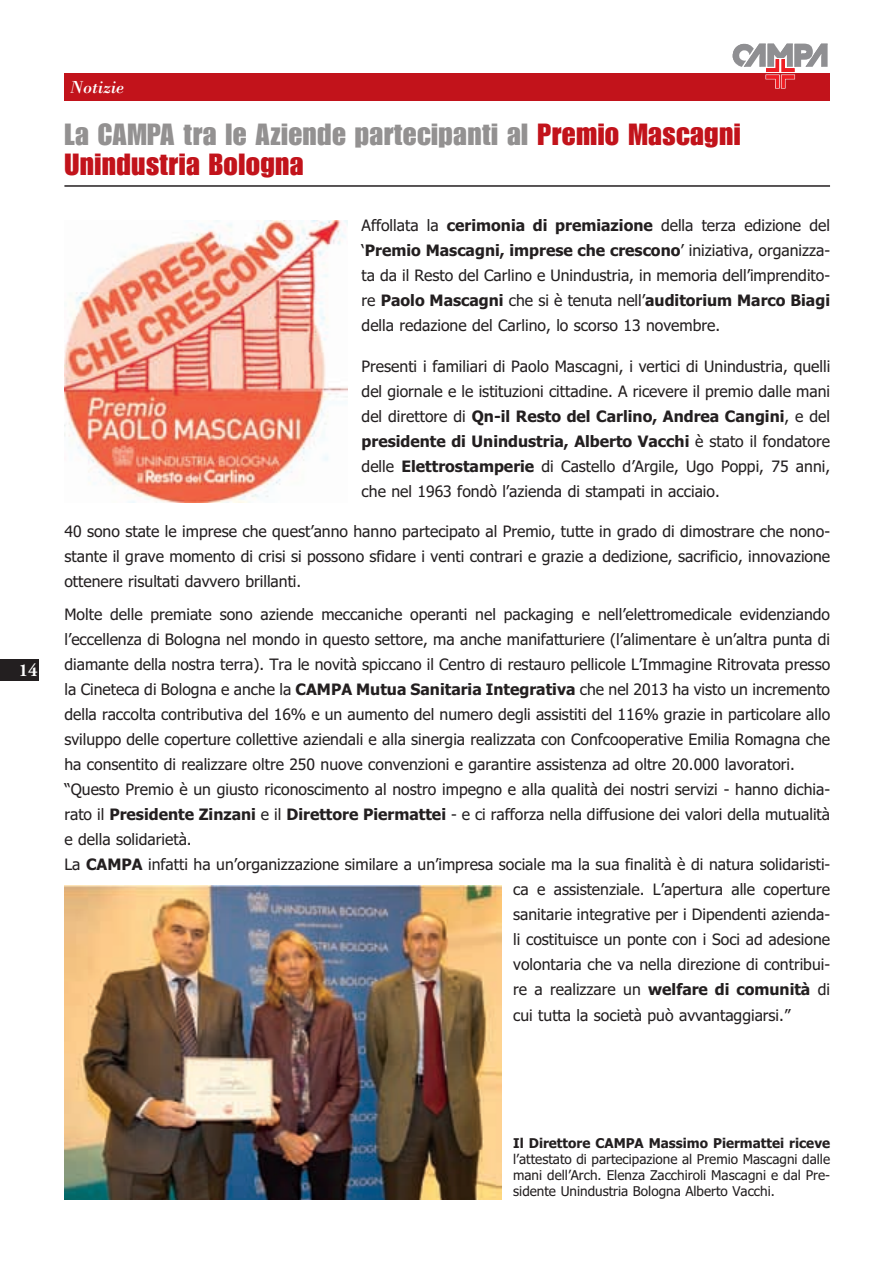
<style>
.page{position:relative;width:892px;height:1263px;background:#fff}
.page>*{position:absolute;margin:0;border:0;box-sizing:border-box;transform-origin:0 0}
.t1{font:30px/30px "Impact LT Std";letter-spacing:.015em;color:#939191}
.t2{font:italic 18px "Bodoni Std";color:#fff}
.t3{font:700 18px "Adobe Garamond Pro";color:#fff}
.t4{font:15.75px/25px "Tahoma";color:#231f20}
.t5{font:15.75px/25px "Tahoma Bold OTF";color:#231f20}
.t6{font:13.5px/16.2px "Tahoma";color:#231f20;text-align:justify}
.t7{font:13.5px "Tahoma Bold OTF";color:#231f20}
.s1{color:#c2131b}
.s2{font-family:"Tahoma Bold OTF"}
.s3{font-family:"Tahoma"}
</style>
<div class="page">
<div style="left:0;top:660px;width:39px;height:21px;background:#231f20"></div>
<div style="left:64px;top:74px;width:766px;height:27px;background:#c2131b"></div>
<svg style="left:732px;top:44px;width:96px;height:45px"></svg>
<hr style="left:64px;top:185px;width:766px;height:2px;background:#231f20">
<img style="left:64px;top:220px;width:283px;height:282px">
<img style="left:64px;top:885px;width:437px;height:315px">
<p class="t3" style="left:19px;top:659px;width:20px">14</p>
<p class="t2" style="left:70px;top:81px;width:55px">Notizie</p>
<h1 class="t1" style="left:64px;top:121px;width:677px">La CAMPA tra le Aziende partecipanti al <span class="s1">Premio Mascagni<br>Unindustria Bologna</span></h1>
<p class="t4" style="left:361px;top:214px;width:470px">Affollata la <span class="s2">cerimonia di premiazione</span> della terza edizione del</p>
<p class="t5" style="left:361px;top:239px;width:470px"><span class="s3">‘</span>Premio Mascagni, imprese che crescono<span class="s3">’ iniziativa, organizza-</span></p>
<p class="t4" style="left:361px;top:264px;width:470px">ta da il Resto del Carlino e Unindustria, in memoria dell’imprendito-</p>
<p class="t5" style="left:361px;top:289px;width:470px"><span class="s3">re</span> Paolo Mascagni <span class="s3">che si è tenuta nell’</span>auditorium Marco Biagi</p>
<p class="t4" style="left:361px;top:315px;width:360px">della redazione del Carlino, lo scorso 13 novembre.</p>
<p class="t4" style="left:361px;top:355px;width:470px">Presenti i familiari di Paolo Mascagni, i vertici di Unindustria, quelli del giornale e le istituzioni cittadine. A ricevere il premio dalle mani</p>
<p class="t5" style="left:361px;top:405px;width:470px"><span class="s3">del direttore di</span> Qn-il Resto del Carlino, Andrea Cangini<span class="s3">, e del </span>presidente di Unindustria, Alberto Vacchi <span class="s3">è stato il fondatore</span></p>
<p class="t4" style="left:361px;top:455px;width:470px">delle <span class="s2">Elettrostamperie</span> di Castello d’Argile, Ugo Poppi, 75 anni, che nel 1963 fondò l’azienda di stampati in acciaio.</p>
<p class="t4" style="left:64px;top:520px;width:767px;text-align:justify">40 sono state le imprese che quest’anno hanno partecipato al Premio, tutte in grado di dimostrare che nono&shy;stante il grave momento di crisi si possono sfidare i venti contrari e grazie a dedizione, sacrificio, innovazione ottenere risultati davvero brillanti.</p>
<p class="t4" style="left:64px;top:603px;width:767px">Molte delle premiate sono aziende meccaniche operanti nel packaging e nell’elettromedicale evidenziando</p>
<p class="t4" style="left:64px;top:628px;width:767px">l’eccellenza di Bologna nel mondo in questo settore, ma anche manifatturiere (l’alimentare è un’altra punta di</p>
<p class="t4" style="left:64px;top:653px;width:767px">diamante della nostra terra). Tra le novità spiccano il Centro di restauro pellicole L’Immagine Ritrovata presso</p>
<p class="t4" style="left:64px;top:678px;width:767px">la Cineteca di Bologna e anche la <span class="s2">CAMPA Mutua Sanitaria Integrativa</span> che nel 2013 ha visto un incremento</p>
<p class="t4" style="left:64px;top:703px;width:767px">della raccolta contributiva del 16% e un aumento del numero degli assistiti del 116% grazie in particolare allo</p>
<p class="t4" style="left:64px;top:728px;width:767px">sviluppo delle coperture collettive aziendali e alla sinergia realizzata con Confcooperative Emilia Romagna che</p>
<p class="t4" style="left:64px;top:753px;width:732px">ha consentito di realizzare oltre 250 nuove convenzioni e garantire assistenza ad oltre 20.000 lavoratori.</p>
<p class="t4" style="left:64px;top:778px;width:767px">“Questo Premio è un giusto riconoscimento al nostro impegno e alla qualità dei nostri servizi - hanno dichia-</p>
<p class="t4" style="left:64px;top:803px;width:767px">rato il <span class="s2">Presidente Zinzani</span> e il <span class="s2">Direttore Piermattei</span> - e ci rafforza nella diffusione dei valori della mutualità</p>
<p class="t4" style="left:64px;top:828px;width:129px">e della solidarietà.</p>
<p class="t4" style="left:64px;top:853px;width:767px">La <span class="s2">CAMPA</span> infatti ha un’organizzazione similare a un’impresa sociale ma la sua finalità è di natura solidaristi-</p>
<p class="t4" style="left:513px;top:878px;width:318px">ca e assistenziale. L’apertura alle coperture</p>
<p class="t4" style="left:513px;top:903px;width:318px">sanitarie integrative per i Dipendenti azienda-</p>
<p class="t4" style="left:513px;top:928px;width:318px">li costituisce un ponte con i Soci ad adesione</p>
<p class="t4" style="left:513px;top:953px;width:318px">volontaria che va nella direzione di contribui-</p>
<p class="t4" style="left:513px;top:978px;width:318px">re a realizzare un <span class="s2">welfare di comunità</span> di</p>
<p class="t4" style="left:513px;top:1004px;width:278px">cui tutta la società può avvantaggiarsi.”</p>
<p class="t7" style="left:513px;top:1137px;width:318px">Il Direttore CAMPA Massimo Piermattei riceve</p>
<p class="t6" style="left:513px;top:1152px;width:318px">l’attestato di partecipazione al Premio Mascagni dalle mani dell’Arch. Elenza Zacchiroli Mascagni e dal Pre - sidente Unindustria Bologna Alberto Vacchi.</p>
</div>
